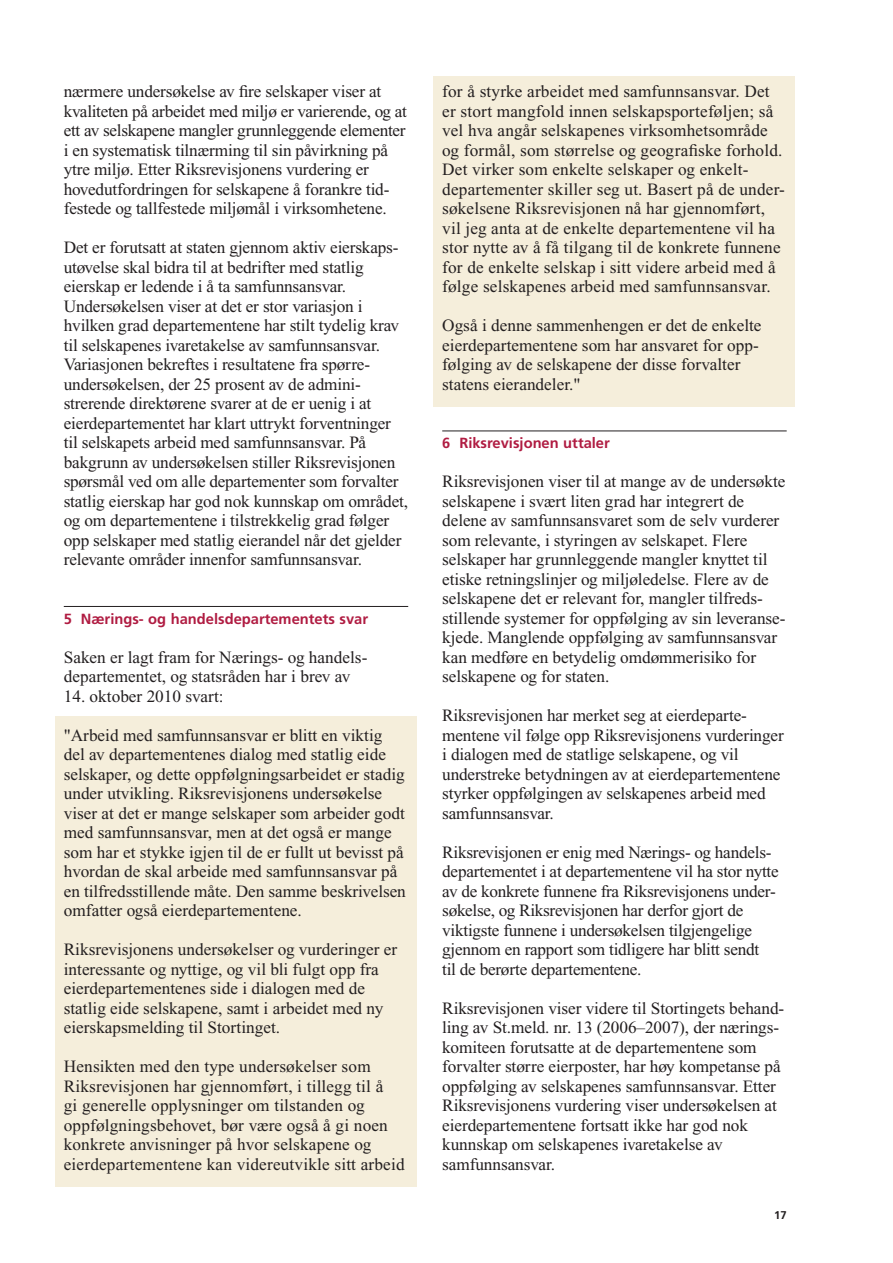
<style>
.page{position:relative;width:893px;height:1263px;background:#fff}
.page>*{position:absolute;margin:0;border:0;box-sizing:border-box;transform-origin:0 0}
.t1{font:17.25px/19.5px "Times New Roman PS Std";letter-spacing:-.005em;color:#231f20}
.t2{font:700 14.7px "Frutiger LT Std";color:#b01c42}
.t3{font:700 11.25px "Frutiger LT Std";color:#231f20}
</style>
<div class="page">
<div style="left:434px;top:77px;width:361px;height:330px;background:#f5eedb"></div>
<div style="left:55px;top:716px;width:362px;height:470px;background:#f5eedb"></div>
<hr style="left:64px;top:606px;width:344px;height:1px;background:#231f20">
<hr style="left:442px;top:431px;width:345px;height:1px;background:#231f20">
<p class="t1" style="left:64px;top:83px;width:345px">nærmere undersøkelse av fire selskaper viser at kvaliteten på arbeidet med miljø er varierende, og at ett av selskapene mangler grunnleggende elementer i en systematisk tilnærming til sin påvirkning på ytre miljø. Etter Riksrevisjonens vurdering er hovedutfordringen for selskapene å forankre tid&shy;festede og tallfestede miljømål i virksomhetene.</p>
<p class="t1" style="left:64px;top:239px;width:346px">Det er forutsatt at staten gjennom aktiv eierskaps&shy;utøvelse skal bidra til at bedrifter med statlig eierskap er ledende i å ta samfunnsansvar.<br>Undersøkelsen viser at det er stor variasjon i hvilken grad departementene har stilt tydelig krav til selskapenes ivaretakelse av samfunnsansvar.<br>Variasjonen bekreftes i resultatene fra spørre&shy;undersøkelsen, der 25 prosent av de admini&shy;strerende direktørene svarer at de er uenig i at eierdepartementet har klart uttrykt forventninger til selskapets arbeid med samfunnsansvar. På bakgrunn av undersøkelsen stiller Riksrevisjonen spørsmål ved om alle departementer som forvalter statlig eierskap har god nok kunnskap om området, og om departementene i tilstrekkelig grad følger opp selskaper med statlig eierandel når det gjelder relevante områder innenfor samfunnsansvar.</p>
<p class="t2" style="left:64px;top:613px;width:306px">5 Nærings- og handelsdepartementets svar</p>
<p class="t1" style="left:64px;top:649px;width:305px">Saken er lagt fram for Nærings- og handels&shy;departementet, og statsråden har i brev av</p>
<p class="t1" style="left:64px;top:688px;width:161px">14. oktober 2010 svart:</p>
<p class="t1" style="left:64px;top:727px;width:344px">"Arbeid med samfunnsansvar er blitt en viktig del av departementenes dialog med statlig eide selskaper, og dette oppfølgningsarbeidet er stadig under utvikling. Riksrevisjonens undersøkelse viser at det er mange selskaper som arbeider godt med samfunnsansvar, men at det også er mange som har et stykke igjen til de er fullt ut bevisst på hvordan de skal arbeide med samfunnsansvar på en tilfredsstillende måte. Den samme beskrivelsen omfatter også eierdepartementene.</p>
<p class="t1" style="left:64px;top:941px;width:335px">Riksrevisjonens undersøkelser og vurderinger er interessante og nyttige, og vil bli fulgt opp fra eierdepartementenes side i dialogen med de statlig eide selskapene, samt i arbeidet med ny eierskapsmelding til Stortinget.</p>
<p class="t1" style="left:64px;top:1058px;width:342px">Hensikten med den type undersøkelser som Riksrevisjonen har gjennomført, i tillegg til å<br>gi generelle opplysninger om tilstanden og oppfølgningsbehovet, bør være også å gi noen konkrete anvisninger på hvor selskapene og eierdepartementene kan videreutvikle sitt arbeid</p>
<p class="t1" style="left:442px;top:83px;width:344px">for å styrke arbeidet med samfunnsansvar. Det er stort mangfold innen selskapsporteføljen; så vel hva angår selskapenes virksomhetsområde og formål, som størrelse og geografiske forhold.<br>Det virker som enkelte selskaper og enkelt&shy;departementer skiller seg ut. Basert på de under&shy;søkelsene Riksrevisjonen nå har gjennomført, vil jeg anta at de enkelte departementene vil ha stor nytte av å få tilgang til de konkrete funnene for de enkelte selskap i sitt videre arbeid med å følge selskapenes arbeid med samfunnsansvar.</p>
<p class="t1" style="left:442px;top:317px;width:321px">Også i denne sammenhengen er det de enkelte eierdepartementene som har ansvaret for opp&shy;følging av de selskapene der disse forvalter statens eierandeler."</p>
<p class="t2" style="left:442px;top:437px;width:169px">6 Riksrevisjonen uttaler</p>
<p class="t1" style="left:442px;top:473px;width:345px">Riksrevisjonen viser til at mange av de undersøkte selskapene i svært liten grad har integrert de delene av samfunnsansvaret som de selv vurderer som relevante, i styringen av selskapet. Flere selskaper har grunnleggende mangler knyttet til etiske retningslinjer og miljøledelse. Flere av de selskapene det er relevant for, mangler tilfreds&shy;stillende systemer for oppfølging av sin leveranse&shy;kjede. Manglende oppfølging av samfunnsansvar kan medføre en betydelig omdømmerisiko for selskapene og for staten.</p>
<p class="t1" style="left:442px;top:707px;width:343px">Riksrevisjonen har merket seg at eierdeparte&shy;mentene vil følge opp Riksrevisjonens vurderinger i dialogen med de statlige selskapene, og vil understreke betydningen av at eierdepartementene styrker oppfølgingen av selskapenes arbeid med samfunnsansvar.</p>
<p class="t1" style="left:442px;top:844px;width:338px">Riks revisjonen er enig med Nærings- og handels&shy;departementet i at departementene vil ha stor nytte av de konkrete funnene fra Riksrevisjonens under&shy;søkelse, og Riksrevisjonen har derfor gjort de viktigste funnene i under søkelsen tilgjengelige gjennom en rapport som tidligere har blitt sendt<br>til de berørte departementene.</p>
<p class="t1" style="left:442px;top:1000px;width:344px">Riksrevisjonen viser videre til Stortingets behand&shy;ling av St.meld. nr. 13 (2006–2007), der nærings&shy;komiteen forutsatte at de departementene som forvalter større eierposter, har høy kompetanse på oppfølging av selskapenes samfunns ansvar. Etter Riksrevisjonens vurdering viser undersøkelsen at eier departementene fortsatt ikke har god nok kunnskap om selskapenes ivaretakelse av samfunnsansvar.</p>
<p class="t3" style="left:774px;top:1211px;width:14px">17</p>
</div>
